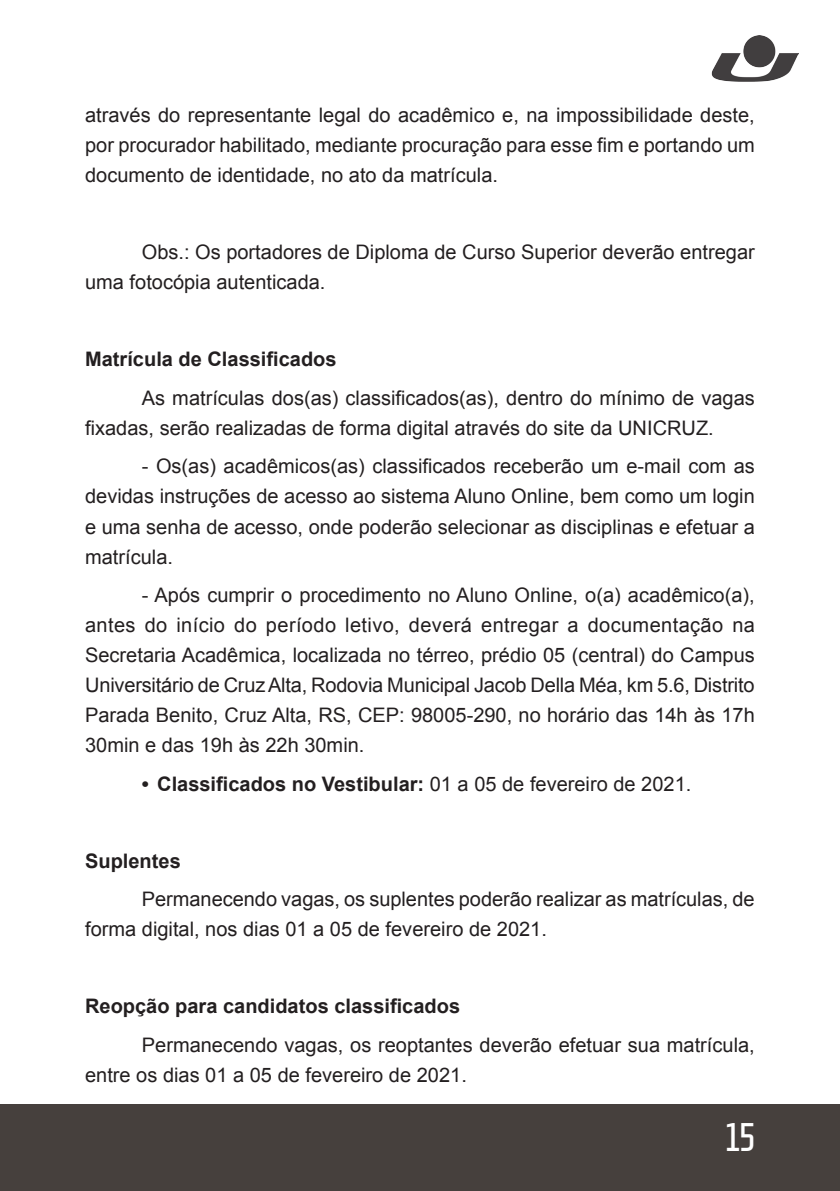
<style>
.page{position:relative;width:840px;height:1191px;background:#fff}
.page>*{position:absolute;margin:0;border:0;box-sizing:border-box;transform-origin:0 0}
.t1{font:36px "Chosence";color:#fff}
.t2{font:20px/30px "Arial";color:#231f20}
.heading_5{font:700 20px "Arial";color:#231f20}
.s1{font-weight:400}
</style>
<div class="page">
<div style="left:0;top:1104px;width:839px;height:87px;background:#46403d"></div>
<img style="left:711px;top:35px;width:86px;height:46px">
<p class="t2" style="left:85px;top:100px;width:670px;text-align:justify">através do representante legal do acadêmico e, na impossibilidade deste, por procurador habilitado, mediante procuração para esse fim e portando um documento de identidade, no ato da matrícula.</p>
<p class="t2" style="left:85px;top:237px;width:670px;text-indent:57px">Obs.: Os portadores de Diploma de Curso Superior deverão entregar uma fotocópia autenticada.</p>
<p class="heading_5" style="left:85px;top:346px;width:253px">Matrícula de Classificados</p>
<p class="t2" style="left:85px;top:383px;width:670px;text-indent:57px">As matrículas dos(as) classificados(as), dentro do mínimo de vagas fixadas, serão realizadas de forma digital através do site da UNICRUZ.</p>
<p class="t2" style="left:85px;top:451px;width:670px;text-align:justify;text-indent:57px">- Os(as) acadêmicos(as) classificados receberão um e-mail com as devidas instruções de acesso ao sistema Aluno Online, bem como um login e uma senha de acesso, onde poderão selecionar as disciplinas e efetuar a matrícula.</p>
<p class="t2" style="left:85px;top:580px;width:671px;text-align:justify;text-indent:57px">- Após cumprir o procedimento no Aluno Online, o(a) acadêmico(a), antes do início do período letivo, deverá entregar a documentação na Secretaria Acadêmica, localizada no térreo, prédio 05 (central) do Campus Universitário de Cruz Alta, Rodovia Municipal Jacob Della Méa, km 5.6, Distrito Parada Benito, Cruz Alta, RS, CEP: 98005-290, no horário das 14h às 17h 30min e das 19h às 22h 30min.</p>
<p class="heading_5" style="left:142px;top:770px;width:550px">• Classificados no Vestibular: <span class="s1">01 a 05 de fevereiro de 2021.</span></p>
<p class="heading_5" style="left:85px;top:847px;width:97px">Suplentes</p>
<p class="t2" style="left:85px;top:884px;width:670px;text-indent:57px">Permanecendo vagas, os suplentes poderão realizar as matrículas, de forma digital, nos dias 01 a 05 de fevereiro de 2021.</p>
<p class="heading_5" style="left:85px;top:992px;width:376px">Reopção para candidatos classificados</p>
<p class="t2" style="left:85px;top:1030px;width:670px;text-indent:57px">Permanecendo vagas, os reoptantes deverão efetuar sua matrícula, entre os dias 01 a 05 de fevereiro de 2021.</p>
<h1 class="t1" style="left:725px;top:1117px;width:30px">15</h1>
</div>
